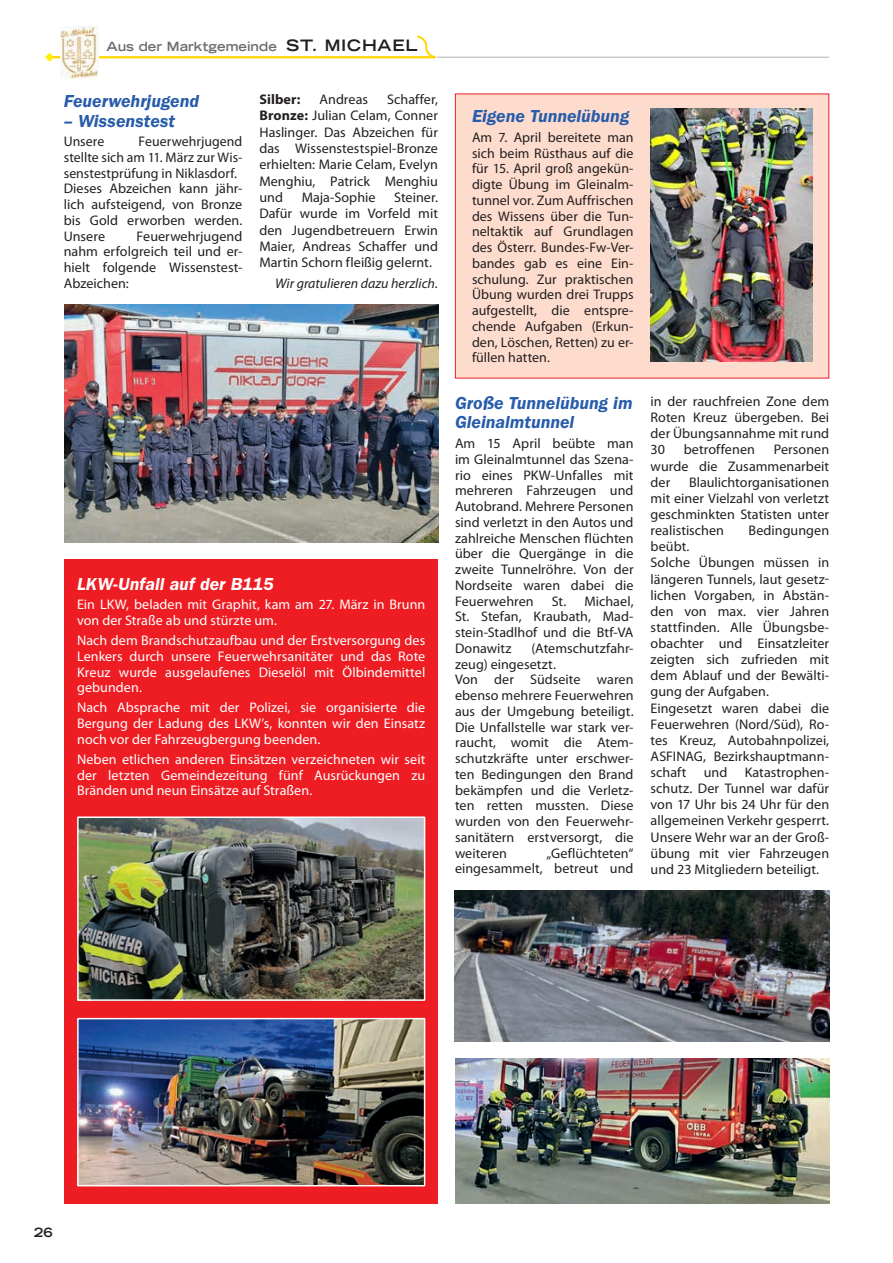
<style>
.page{position:relative;width:893px;height:1263px;background:#fff}
.page>*{position:absolute;margin:0;border:0;box-sizing:border-box;transform-origin:0 0}
.t1{font:italic 600 18px/19.5px "Franklin Gothic LT";color:#275caa}
.t2{font:italic 600 18px "Franklin Gothic LT";color:#fff}
.t3{font:13.95px/15.8px "Myriad Pro";letter-spacing:.005em;color:#231f20;text-align:justify}
.t4{font:13.95px/15.8px "Myriad Pro";letter-spacing:.005em;color:#fff;text-align:justify}
.t5{font:italic 13.95px "Myriad Pro";color:#231f20}
.t6{font:700 13.95px "Myriad Pro";letter-spacing:.01em;color:#231f20}
.t7{font:700 expanded 12.75px "Trade Gothic LT";letter-spacing:.005em;color:#6c6d70}
.t8{font:700 expanded 12.75px "Trade Gothic LT";color:#231f20}
.s1{font-size:15.75px;color:#231f20}
.s2{font-weight:700}
</style>
<div class="page">
<hr style="left:437px;top:57px;width:392px;height:1px;background:#bcbdc0">
<hr style="left:51px;top:56px;width:384px;height:2px;background:#fed702">
<svg style="left:45px;top:53px;width:9px;height:9px"></svg>
<svg style="left:415px;top:35px;width:21px;height:24px"></svg>
<img style="left:60px;top:27px;width:38px;height:51px">
<div style="left:455px;top:94px;width:374px;height:284px;background:#fddcce"></div>
<img style="left:651px;top:109px;width:161px;height:253px">
<img style="left:455px;top:891px;width:374px;height:150px">
<img style="left:455px;top:1058px;width:374px;height:145px">
<img style="left:64px;top:305px;width:374px;height:237px">
<div style="left:64px;top:559px;width:374px;height:644px;background:#ee1d23"></div>
<img style="left:80px;top:1021px;width:342px;height:162px">
<div style="left:77px;top:1018px;width:348px;height:168px;border:2px solid #fff"></div>
<img style="left:80px;top:819px;width:342px;height:179px">
<div style="left:77px;top:816px;width:348px;height:185px;border:2px solid #fff"></div>
<p class="t7" style="left:107px;top:38px;width:313px">Aus der Marktgemeinde <span class="s1">ST. MICHAEL</span></p>
<p class="t1" style="left:64px;top:92px;width:137px">Feuerwehrjugend</p>
<p class="t1" style="left:64px;top:111px;width:113px">– Wissenstest</p>
<p class="t3" style="left:64px;top:134px;width:42px">Unsere</p>
<p class="t3" style="left:64px;top:134px;width:180px;text-align:left;text-indent:75px">Feuerwehrjugend stellte sich am 11. März zur Wis&shy;senstestprüfung in Niklasdorf.<br>Dieses Abzeichen kann jähr&shy;lich aufsteigend, von Bronze bis Gold erworben werden.<br>Unsere</p>
<p class="t3" style="left:64px;top:228px;width:180px;text-indent:73px">Feuerwehrjugend nahm erfolgreich teil und er&shy;hielt folgende Wissenstest-Abzeichen:</p>
<p class="t3" style="left:259px;top:91px;width:180px;line-height:16.4px;text-indent:128px">Schaffer, <span class="s2">Bronze:</span> Julian Celam, Conner Haslinger. Das Abzeichen für das Wissenstestspiel-Bronze erhielten: Marie Celam, Evelyn Menghiu, Patrick Menghiu und</p>
<p class="t6" style="left:259px;top:91px;width:42px">Silber:</p>
<p class="t3" style="left:319px;top:92px;width:50px">Andreas</p>
<p class="t3" style="left:302px;top:190px;width:75px">Maja-Sophie</p>
<p class="t3" style="left:259px;top:189px;width:180px;line-height:16.4px;text-indent:135px">Steiner.<br>Dafür wurde im Vorfeld mit den Jugendbetreuern Erwin Maier, Andreas Schaffer und Martin Schorn fleißig gelernt.</p>
<p class="t5" style="left:275px;top:276px;width:164px">Wir gratulieren dazu herzlich.</p>
<p class="t2" style="left:77px;top:574px;width:198px">LKW-Unfall auf der B115</p>
<p class="t4" style="left:77px;top:597px;width:350px">Ein LKW, beladen mit Graphit, kam am 27. März in Brunn von der Straße ab und stürzte um.</p>
<p class="t4" style="left:77px;top:633px;width:350px">Nach dem Brandschutzaufbau und der Erstversorgung des Lenkers durch unsere Feuerwehrsanitäter und das Rote Kreuz wurde ausgelaufenes Dieselöl mit Ölbindemittel gebunden.</p>
<p class="t4" style="left:77px;top:700px;width:350px">Nach Absprache mit der Polizei, sie organisierte die Bergung der Ladung des LKW’s, konnten wir den Einsatz noch vor der Fahrzeugbergung beenden.</p>
<p class="t4" style="left:77px;top:751px;width:350px">Neben etlichen anderen Einsätzen verzeichneten wir seit der letzten Gemeindezeitung fünf Ausrückungen zu Bränden und neun Einsätze auf Straßen.</p>
<p class="t1" style="left:472px;top:107px;width:159px">Eigene Tunnelübung</p>
<p class="t3" style="left:472px;top:130px;width:163px">Am 7. April bereitete man sich beim Rüsthaus auf die für 15. April groß angekün&shy;digte Übung im Gleinalm&shy;tunnel vor. Zum Auffrischen des Wissens über die Tun&shy;neltaktik auf Grundlagen des Österr. Bundes-Fw-Ver&shy;bandes gab es eine Ein&shy;schulung. Zur praktischen Übung wurden drei Trupps aufgestellt, die entspre&shy;chende Aufgaben (Erkun&shy;den, Löschen, Retten) zu er&shy;füllen hatten.</p>
<p class="t1" style="left:455px;top:393px;width:179px">Große Tunnelübung im<br>Gleinalmtunnel</p>
<p class="t3" style="left:455px;top:436px;width:180px">Am 15 April beübte man im Gleinalmtunnel das Szena&shy;rio eines PKW-Unfalles mit mehreren Fahrzeugen und Autobrand. Mehrere Personen sind verletzt in den Autos und zahlreiche Menschen flüchten über die Quergänge in die zweite Tunnelröhre. Von der Nordseite waren dabei die Feuerwehren</p>
<p class="t3" style="left:455px;top:593px;width:180px;text-indent:97px">St. Michael, St. Stefan, Kraubath, Mad&shy;stein-Stadlhof und die Btf-VA Donawitz</p>
<p class="t3" style="left:455px;top:640px;width:180px;text-align:left;text-indent:76px">(Atemschutzfahr&shy;zeug) eingesetzt.<br>Von der Südseite waren ebenso mehrere Feuerwehren aus der Umgebung beteiligt.<br>Die Unfallstelle war stark ver&shy;raucht, womit die Atem&shy;schutzkräfte unter erschwer&shy;ten Bedingungen den Brand bekämpfen und die Verletz&shy;ten retten mussten. Diese wurden von den Feuerwehr&shy;sanitätern erstversorgt, die weiteren</p>
<p class="t3" style="left:455px;top:845px;width:180px;text-align:right">„Geflüchteten“<br>eingesammelt, betreut und</p>
<p class="t3" style="left:651px;top:393px;width:180px;line-height:16.2px">in der rauchfreien Zone dem Roten Kreuz übergeben. Bei der Übungsannahme mit rund 30</p>
<p class="t3" style="left:684px;top:442px;width:73px">betroffenen</p>
<p class="t3" style="left:651px;top:442px;width:180px;line-height:16.2px;text-indent:123px">Personen wurde die Zusammenarbeit der</p>
<p class="t3" style="left:651px;top:474px;width:180px;line-height:16.2px;text-indent:38px">Blaulichtorganisationen mit einer Vielzahl von verletzt geschminkten Statisten unter realistischen</p>
<p class="t3" style="left:749px;top:523px;width:82px">Bedingungen</p>
<p class="t3" style="left:651px;top:539px;width:180px;line-height:16.2px;text-align:left">beübt.<br>Solche Übungen müssen in längeren Tunnels, laut gesetz&shy;lichen Vorgaben, in Abstän&shy;den von max. vier Jahren stattfinden. Alle Übungsbe&shy;obachter und Einsatzleiter zeigten sich zufrieden mit dem Ablauf und der Bewälti&shy;gung der Aufgaben.<br>Eingesetzt waren dabei die<br>Feuerwehren (Nord/Süd), Ro&shy;tes Kreuz, Autobahnpolizei,<br>ASFINAG, Bezirkshauptmann&shy;schaft und Katastrophen&shy;schutz. Der Tunnel war dafür von 17 Uhr bis 24 Uhr für den allgemeinen Verkehr gesperrt.<br>Unsere Wehr war an der Groß&shy;übung mit vier Fahrzeugen und 23 Mitgliedern beteiligt.</p>
<p class="t8" style="left:34px;top:1224px;width:20px">26</p>
</div>
